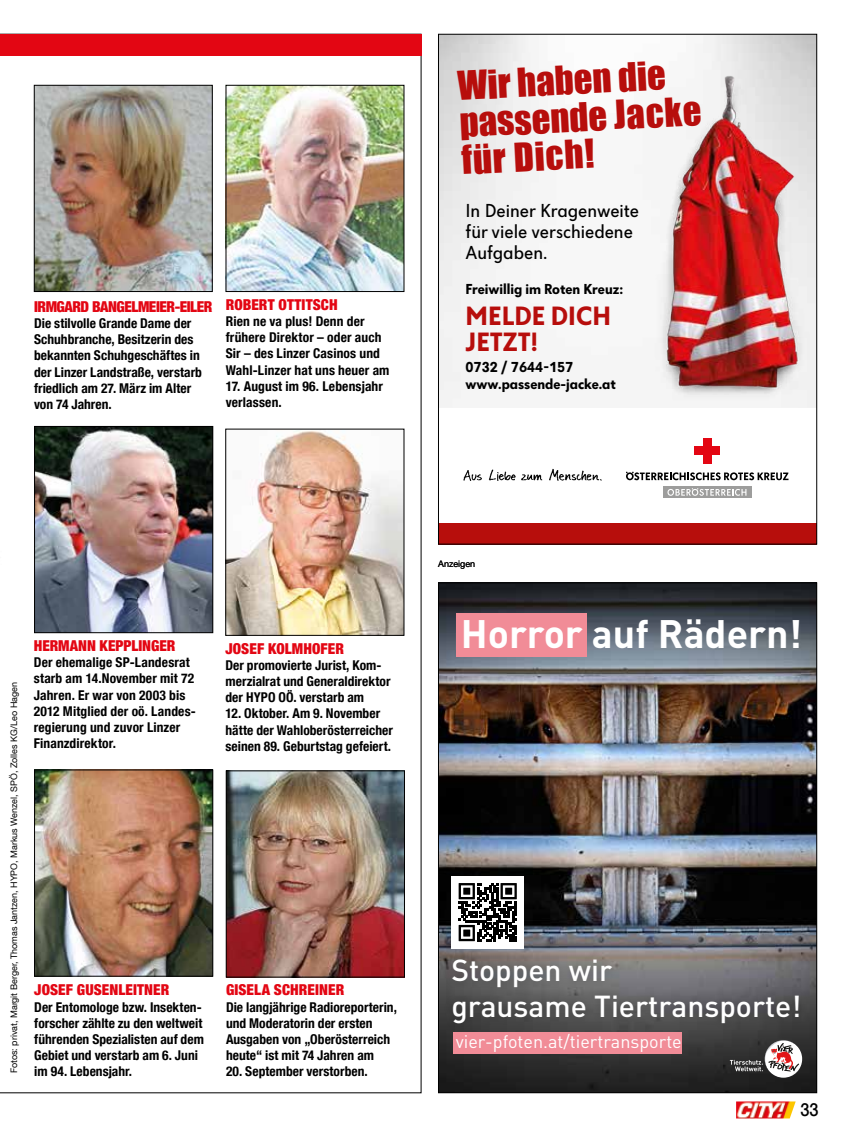
<style>
.page{position:relative;width:851px;height:1127px;background:#fff}
.page>*{position:absolute;margin:0;border:0;box-sizing:border-box;transform-origin:0 0}
.t1{font:700 39.3px "DIN Pro";color:#fff}
.t2{font:36.6px/37px "Impact";color:#b70e0c}
.t3{font:500 30px/36px "DIN Pro";color:#fff}
.t4{font:700 27.45px/26.4px "Dunant";color:#b70e0c}
.t5{font:19.5px/21px "Dunant";color:#000}
.t6{font:18px "DIN Pro";color:#fff}
.t7{font:500 18px "Helvetica Neue LT Com";color:#000;scale:.9 1}
.t8{font:900 condensed 15px "Helvetica Neue LT Com";letter-spacing:.005em;color:#e30613}
.t9{font:700 15px/16.5px "Dunant";color:#000}
.t10{font:900 condensed 15px "Helvetica Neue LT Com";letter-spacing:-.03em;color:#e30613}
.t11{font:700 condensed 13.5px/16.2px "Helvetica Neue LT Com";letter-spacing:.005em;color:#000}
.t12{font:9px "Helvetica Neue LT Com";color:#000}
</style>
<div class="page">
<img style="left:736px;top:1101px;width:59px;height:17px">
<img style="left:440px;top:585px;width:374px;height:506px">
<div style="left:456px;top:613px;width:130px;height:44px;background:#f18c97"></div>
<div style="left:444px;top:950px;width:363px;height:82px;background:#000;opacity:.25"></div>
<svg style="left:729px;top:1040px;width:72px;height:38px"></svg>
<div style="left:453px;top:1032px;width:229px;height:21px;background:#f18c97"></div>
<div style="left:451px;top:876px;width:73px;height:72px;background:#fff"></div>
<svg style="left:458px;top:883px;width:58px;height:58px"></svg>
<img style="left:614px;top:45px;width:195px;height:363px">
<div style="left:438px;top:523px;width:378px;height:21px;background:#b70e0c"></div>
<div style="left:703px;top:438px;width:8px;height:25px;background:#e30613"></div>
<div style="left:694px;top:446px;width:25px;height:9px;background:#e30613"></div>
<svg style="left:626px;top:472px;width:162px;height:8px"></svg>
<img style="left:463px;top:468px;width:139px;height:13px">
<div style="left:663px;top:486px;width:88px;height:12px;background:#9d9d9c"></div>
<svg style="left:667px;top:488px;width:79px;height:8px"></svg>
<svg style="left:0;top:55px;width:421px;height:1038px"></svg>
<div style="left:0;top:34px;width:421px;height:21px;background:#e30613"></div>
<img style="left:227px;top:431px;width:175px;height:203px">
<div style="left:225px;top:429px;width:179px;height:207px;border:1px solid #000"></div>
<img style="left:36px;top:87px;width:175px;height:203px">
<div style="left:34px;top:85px;width:179px;height:207px;border:1px solid #000"></div>
<img style="left:228px;top:772px;width:175px;height:203px">
<div style="left:226px;top:770px;width:179px;height:207px;border:1px solid #000"></div>
<img style="left:36px;top:771px;width:175px;height:203px">
<div style="left:34px;top:769px;width:179px;height:207px;border:1px solid #000"></div>
<img style="left:227px;top:87px;width:175px;height:203px">
<div style="left:225px;top:85px;width:179px;height:207px;border:1px solid #000"></div>
<img style="left:36px;top:428px;width:175px;height:203px">
<div style="left:34px;top:426px;width:179px;height:207px;border:1px solid #000"></div>
<img style="left:0;top:514px;width:1px;height:120px">
<p class="t10" style="left:34px;top:297px;width:180px">IRMGARD BANGELMEIER-EILER</p>
<p class="t11" style="left:34px;top:315px;width:169px">Die stilvolle Grande Dame der<br>Schuhbranche, Besitzerin des bekannten Schuhgeschäftes in der Linzer Landstraße, verstarb friedlich am 27. März im Alter von 74 Jahren.</p>
<p class="t8" style="left:226px;top:295px;width:113px">ROBERT OTTITSCH</p>
<p class="t11" style="left:226px;top:313px;width:165px">Rien ne va plus! Denn der frühere Direktor – oder auch<br>Sir – des Linzer Casinos und<br>Wahl-Linzer hat uns heuer am</p>
<p class="t11" style="left:226px;top:378px;width:159px">17. August im 96. Lebensjahr verlassen.</p>
<h2 class="t2" style="left:457px;top:67px;width:243px;rotate:-3deg">Wir haben die passende Jacke für Dich!</h2>
<h3 class="t5" style="left:465px;top:200px;width:175px">In Deiner Kragenweite für viele verschiedene<br>Aufgaben.</h3>
<p class="t9" style="left:465px;top:281px;width:159px">Freiwillig im Roten Kreuz:</p>
<h3 class="t4" style="left:465px;top:302px;width:147px">MELDE DICH<br>JETZT!</h3>
<p class="t9" style="left:465px;top:359px;width:152px">0732 / 7644-157 www.passende-jacke.at</p>
<p class="t12" style="left:8px;top:1073px;width:393px;rotate:-90deg">Fotos: privat, Margit Berger, Thomas Jantzen, HYPO, Markus Wenzel, SPÖ, Zolles KG/Leo Hagen</p>
<p class="t8" style="left:34px;top:637px;width:143px">HERMANN KEPPLINGER</p>
<p class="t11" style="left:34px;top:654px;width:163px">Der ehemalige SP-Landesrat starb am 14.November mit 72<br>Jahren. Er war von 2003 bis<br>2012 Mitglied der oö. Landes&shy;regierung und zuvor Linzer<br>Finanzdirektor.</p>
<p class="t8" style="left:34px;top:981px;width:137px">JOSEF GUSENLEITNER</p>
<p class="t11" style="left:34px;top:999px;width:171px">Der Entomologe bzw. Insekten&shy;forscher zählte zu den weltweit führenden Spezialisten auf dem<br>Gebiet und verstarb am 6. Juni im 94. Lebensjahr.</p>
<p class="t8" style="left:225px;top:639px;width:120px">JOSEF KOLMHOFER</p>
<p class="t11" style="left:225px;top:657px;width:166px">Der promovierte Jurist, Kom&shy;merzialrat und Generaldirektor der HYPO OÖ. verstarb am</p>
<p class="t11" style="left:225px;top:705px;width:169px">12. Oktober. Am 9. November hätte der Wahloberösterreicher seinen 89. Geburtstag gefeiert.</p>
<p class="t8" style="left:226px;top:981px;width:120px">GISELA SCHREINER</p>
<p class="t11" style="left:226px;top:999px;width:172px">Die langjährige Radioreporterin, und Moderatorin der ersten<br>Ausgaben von „Oberösterreich heute“ ist mit 74 Jahren am</p>
<p class="t11" style="left:226px;top:1063px;width:143px">20. September verstorben.</p>
<p class="t12" style="left:438px;top:558px;width:38px">Anzeigen</p>
<h1 class="t1" style="left:461px;top:603px;width:343px">Horror auf Rädern!</h1>
<h3 class="t3" style="left:451px;top:950px;width:351px">Stoppen wir<br>grausame Tiertransporte!</h3>
<h3 class="t6" style="left:456px;top:1028px;width:227px">vier-pfoten.at/tiertransporte</h3>
<h3 class="t7" style="left:800px;top:1099px;width:22px">33</h3>
</div>
